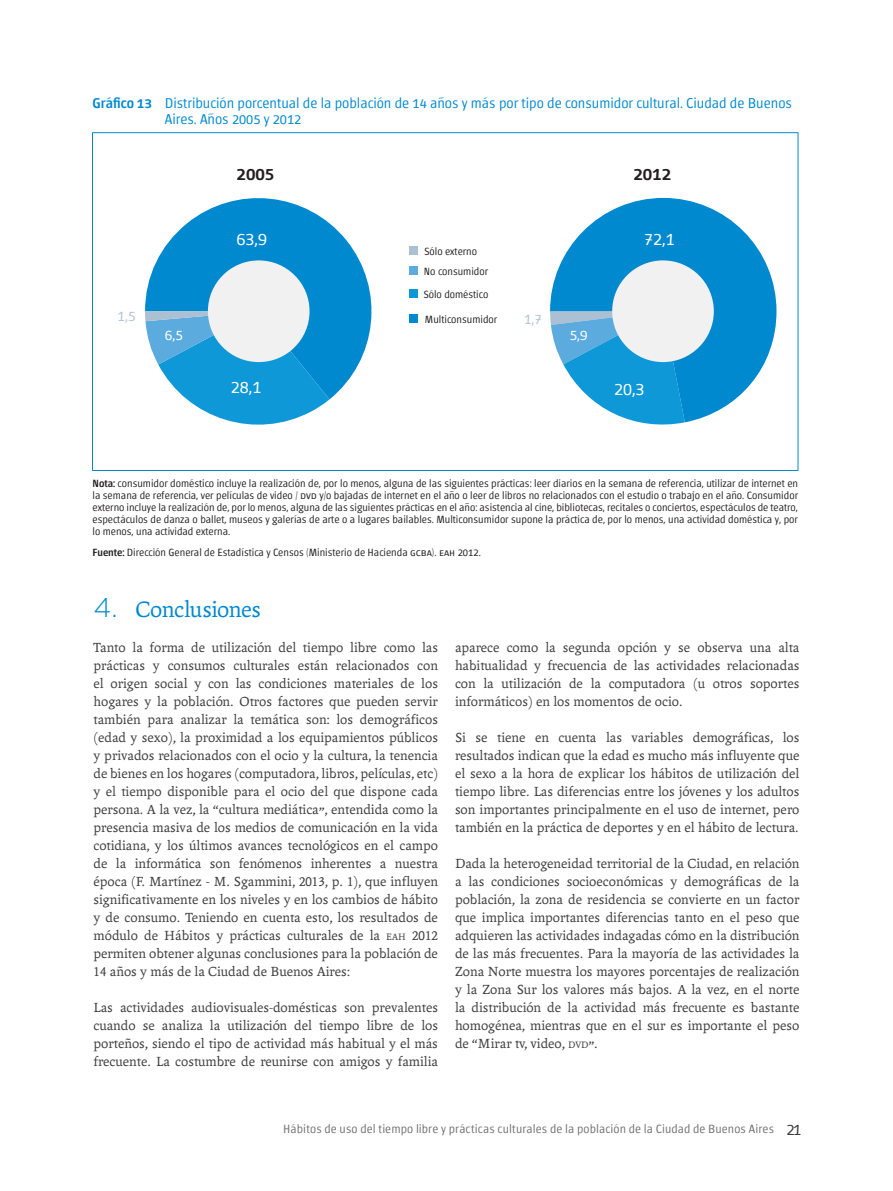
<style>
.page{position:relative;width:893px;height:1191px;background:#fff}
.page>*{position:absolute;margin:0;border:0;box-sizing:border-box;transform-origin:0 0}
.t1{font:24px "Andralis ND Os F";letter-spacing:-.02em;color:#0089cf}
.t2{font:300 18px "Chaco";color:#fff}
.t3{font:500 18px "Chaco";color:#231f20}
.t4{font:300 15px "Chaco";color:#fff}
.t5{font:300 15px "Chaco";color:#b0c5d8}
.texto_principal{font:14.25px/18px "Andralis ND Os F";color:#3e3e3f;text-align:justify}
.Titulos{font:300 14.25px/15.8px "Chaco";color:#0089cf}
.t6{font:300 12px "Chaco";letter-spacing:.01em;color:#6f7073}
.Fuente{font:300 10.5px/12px "Chaco";color:#231f20;text-align:justify}
.s1{font-weight:500}
.s2{font-family:"Gotham";font-weight:300;font-size:27px}
.s3{font-family:"Andralis NDSC"}
.s4{font-size:10.05px}
.s5{font-size:16.5px;color:#3e3e3f}
</style>
<div class="page">
<hr style="left:92px;top:132px;width:706px;height:1px;background:#0089cf">
<hr style="left:92px;top:133px;width:1px;height:337px;background:#0089cf">
<hr style="left:798px;top:133px;width:1px;height:337px;background:#0089cf">
<hr style="left:92px;top:470px;width:706px;height:1px;background:#0089cf">
<svg style="left:145px;top:198px;width:226px;height:201px;fill:#0089cf"></svg>
<svg style="left:145px;top:311px;width:184px;height:114px"></svg>
<svg style="left:639px;top:422px;width:46px;height:3px"></svg>
<svg style="left:550px;top:198px;width:226px;height:224px;fill:#0089cf"></svg>
<div style="left:409px;top:246px;width:8px;height:9px;background:#abc1d3"></div>
<div style="left:409px;top:266px;width:8px;height:8px;background:#5babdf"></div>
<div style="left:409px;top:289px;width:8px;height:9px;background:#0e98d7"></div>
<div style="left:409px;top:314px;width:8px;height:9px;background:#0089cf"></div>
<div style="left:208px;top:260px;width:102px;height:102px;background:#f0f1f0;border-radius:50%"></div>
<div style="left:612px;top:260px;width:102px;height:102px;background:#f0f1f0;border-radius:50%"></div>
<p class="Titulos" style="left:165px;top:96px;width:629px;text-indent:-72px"><span class="s1">Gráfico 13</span> Distribución porcentual de la población de 14 años y más por tipo de consumidor cultural. Ciudad de Buenos<br>Aires. Años 2005 y 2012</p>
<p class="t3" style="left:237px;top:165px;width:39px">2005</p>
<p class="t3" style="left:633px;top:165px;width:39px">2012</p>
<p class="t5" style="left:118px;top:309px;width:19px">1,5</p>
<p class="t4" style="left:165px;top:328px;width:19px">6,5</p>
<p class="t2" style="left:237px;top:231px;width:32px">63,9</p>
<p class="t2" style="left:231px;top:378px;width:32px">28,1</p>
<p class="Fuente" style="left:425px;top:246px;width:54px">Sólo externo</p>
<p class="Fuente" style="left:424px;top:265px;width:66px">No consumidor</p>
<p class="Fuente" style="left:424px;top:289px;width:66px">Sólo doméstico</p>
<p class="Fuente" style="left:425px;top:314px;width:74px">Multiconsumidor</p>
<p class="t5" style="left:524px;top:312px;width:19px">1,7</p>
<p class="t2" style="left:644px;top:231px;width:32px">72,1</p>
<p class="t4" style="left:570px;top:328px;width:19px">5,9</p>
<p class="t2" style="left:614px;top:380px;width:32px">20,3</p>
<p class="Fuente" style="left:93px;top:478px;width:707px"><span class="s1">Nota:</span> consumidor doméstico incluye la realización de, por lo menos, alguna de las siguientes prácticas: leer diarios en la semana de referencia, utilizar de internet en la semana de referencia, ver películas de video / dvd y/o bajadas de internet en el año o leer de libros no relacionados con el estudio o trabajo en el año. Consumidor externo incluye la realización de, por lo menos, alguna de las siguientes prácticas en el año: asistencia al cine, bibliotecas, recitales o conciertos, espectáculos de teatro, espectáculos de danza o ballet, museos y galerías de arte o a lugares bailables. Multiconsumidor supone la práctica de, por lo menos, una actividad doméstica y, por lo menos, una actividad externa.</p>
<p class="Fuente" style="left:93px;top:547px;width:390px"><span class="s1">Fuente:</span> Dirección General de Estadística y Censos (Ministerio de Hacienda gcba). eah 2012.</p>
<p class="t1" style="left:94px;top:596px;width:169px"><span class="s2">4.</span> Conclusiones</p>
<p class="texto_principal" style="left:94px;top:638px;width:346px">Tanto la forma de utilización del tiempo libre como las prácticas y consumos culturales están relacionados con el origen social y con las condiciones materiales de los hogares y la población. Otros factores que pueden servir también para analizar la temática son: los demográficos (edad y sexo), la proximidad a los equipamientos públicos y privados relacionados con el ocio y la cultura, la tenencia de bienes en los hogares (computadora, libros, películas, etc) y el tiempo disponible para el ocio del que dispone cada persona. A la vez, la “cultura mediática”, entendida como la presencia masiva de los medios de comunicación en la vida cotidiana, y los últimos avances tecnológicos en el campo de la informática son fenómenos inherentes a nuestra época (F. Martínez - M. Sgammini, <span class="s3">2013</span>, p. <span class="s3">1</span>), que influyen significativamente en los niveles y en los cambios de hábito y de consumo. Teniendo en cuenta esto, los resultados de módulo de Hábitos y prácticas culturales de la <span class="s4">EAH</span> <span class="s3">2012 </span>permiten obtener algunas conclusiones para la población de <span class="s3">14</span> años y más de la Ciudad de Buenos Aires:</p>
<p class="texto_principal" style="left:94px;top:998px;width:346px">Las actividades audiovisuales-domésticas son prevalentes cuando se analiza la utilización del tiempo libre de los porteños, siendo el tipo de actividad más habitual y el más frecuente. La costumbre de reunirse con amigos y familia</p>
<p class="texto_principal" style="left:455px;top:638px;width:346px">aparece como la segunda opción y se observa una alta habitualidad y frecuencia de las actividades relacionadas con la utilización de la computadora (u otros soportes informáticos) en los momentos de ocio.</p>
<p class="texto_principal" style="left:455px;top:728px;width:346px">Si se tiene en cuenta las variables demográficas, los resultados indican que la edad es mucho más influyente que el sexo a la hora de explicar los hábitos de utilización del tiempo libre. Las diferencias entre los jóvenes y los adultos son importantes principalmente en el uso de internet, pero también en la práctica de deportes y en el hábito de lectura.</p>
<p class="texto_principal" style="left:455px;top:854px;width:346px">Dada la heterogeneidad territorial de la Ciudad, en relación a las condiciones socioeconómicas y demográficas de la población, la zona de residencia se convierte en un factor que implica importantes diferencias tanto en el peso que adquieren las actividades indagadas cómo en la distribución de las más frecuentes. Para la mayoría de las actividades la Zona Norte muestra los mayores porcentajes de realización y la Zona Sur los valores más bajos. A la vez, en el norte la distribución de la actividad más frecuente es bastante homogénea, mientras que en el sur es importante el peso de “Mirar tv, video, <span class="s4">DVD</span>”.</p>
<p class="t6" style="left:283px;top:1123px;width:519px">Hábitos de uso del tiempo libre y prácticas culturales de la población de la Ciudad de Buenos Aires <span class="s5">21</span></p>
</div>
